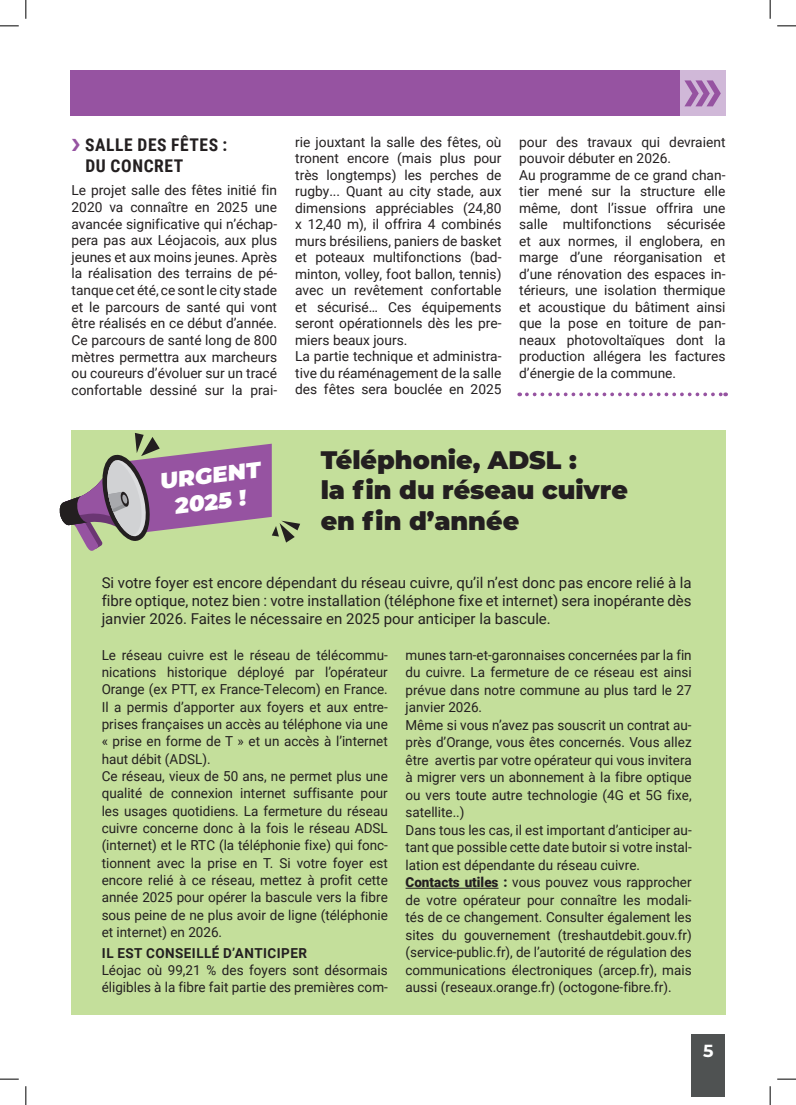
<style>
.page{position:relative;width:796px;height:1105px;background:#fff}
.page>*{position:absolute;margin:0;border:0;box-sizing:border-box;transform-origin:0 0}
.t1{font:900 25.25px/30.4px "Montserrat";color:#231f20}
.t2{font:900 22.12px/26.6px "Montserrat";color:#fff;text-align:center}
.t3{font:700 17.5px/21.1px "Roboto Condensed";letter-spacing:.035em;color:#231f20}
.t4{font:700 17.5px "Montserrat";color:#fff}
.t5{font:15px/18px "Roboto";color:#231f20;text-align:justify}
.t6{font:13.75px/16.5px "Roboto";color:#231f20}
.t7{font:700 13.75px "Roboto";letter-spacing:.035em;color:#231f20}
.s1{color:#9653a1}
.s2{font-weight:900}
</style>
<div class="page">
<div style="left:691px;top:1033px;width:34px;height:63px;background:#4f5252"></div>
<div style="left:71px;top:430px;width:654px;height:584px;background:#c4df9b"></div>
<div style="left:71px;top:71px;width:654px;height:45px;background:#9653a1"></div>
<div style="left:680px;top:71px;width:45px;height:45px;background:#d0b8d8"></div>
<svg style="left:684px;top:80px;width:37px;height:26px"></svg>
<hr style="left:405px;top:887px;width:93px;height:1px;background:#231f20">
<svg style="left:59px;top:433px;width:241px;height:118px"></svg>
<svg style="left:527px;top:392px;width:199px;height:4px"></svg>
<svg style="left:0;top:25px;width:19px;height:2px"></svg>
<svg style="left:777px;top:25px;width:19px;height:2px"></svg>
<svg style="left:0;top:1078px;width:19px;height:1px"></svg>
<svg style="left:777px;top:1078px;width:19px;height:1px"></svg>
<svg style="left:25px;top:0;width:2px;height:19px"></svg>
<svg style="left:25px;top:1086px;width:2px;height:18px"></svg>
<svg style="left:769px;top:0;width:2px;height:19px"></svg>
<svg style="left:769px;top:1086px;width:2px;height:18px"></svg>
<p class="t3" style="left:85px;top:133px;width:143px;text-indent:-14px"><span class="s1">❯</span> SALLE DES FÊTES :<br>DU CONCRET</p>
<p class="t6" style="left:72px;top:182px;width:207px;text-align:justify">Le projet salle des fêtes initié fin 2020 va connaître en 2025 une avancée significative qui n’échap&shy;pera pas aux Léojacois, aux plus jeunes et aux moins jeunes. Après la réalisation des terrains de pé&shy;tanque cet été, ce sont le city stade et le parcours de santé qui vont être réalisés en ce début d’année.<br>Ce parcours de santé long de 800 mètres permettra aux marcheurs ou coureurs d’évoluer sur un tracé confortable dessiné sur la prai-</p>
<p class="t6" style="left:295px;top:133px;width:208px">rie jouxtant la salle des fêtes, où tronent encore (mais plus pour très longtemps) les perches de rugby... Quant au city stade, aux dimensions appréciables (24,80 x 12,40 m), il offrira 4 combinés murs brésiliens, paniers de basket et poteaux multifonctions (bad&shy;minton, volley, foot ballon, tennis) avec un revêtement confortable et sécurisé… Ces équipements seront opérationnels dès les pre&shy;miers beaux jours.<br>La partie technique et administra&shy;tive du réaménagement de la salle des fêtes sera bouclée en 2025</p>
<p class="t6" style="left:519px;top:133px;width:208px">pour des travaux qui devraient pouvoir débuter en 2026.<br>Au programme de ce grand chan&shy;tier mené sur la structure elle même, dont l’issue offrira une salle multifonctions sécurisée et aux normes, il englobera, en marge d’une réorganisation et d’une rénovation des espaces in&shy;térieurs, une isolation thermique et acoustique du bâtiment ainsi que la pose en toiture de pan&shy;neaux photovoltaïques dont la production allégera les factures d’énergie de la commune.</p>
<h2 class="t2" style="left:158px;top:466px;width:103px;rotate:-7deg">URGENT<br>2025 !</h2>
<h1 class="t1" style="left:321px;top:443px;width:309px">Téléphonie, ADSL :<br>la fin du réseau cuivre en fin d’année</h1>
<p class="t5" style="left:102px;top:572px;width:591px">Si votre foyer est encore dépendant du réseau cuivre, qu’il n’est donc pas encore relié à la fibre optique, notez bien : votre installation (téléphone fixe et internet) sera inopérante dès janvier 2026. Faites le nécessaire en 2025 pour anticiper la bascule.</p>
<p class="t6" style="left:102px;top:645px;width:288px;line-height:17.2px">Le réseau cuivre est le réseau de télécommu&shy;nications historique déployé par l’opérateur Orange (ex PTT, ex France-Telecom) en France.<br>Il a permis d’apporter aux foyers et aux entre&shy;prises françaises un accès au téléphone via une « prise en forme de T » et un accès à l’internet haut débit (ADSL).<br>Ce réseau, vieux de 50 ans, ne permet plus une qualité de connexion internet suffisante pour les usages quotidiens. La fermeture du réseau cuivre concerne donc à la fois le réseau ADSL (internet) et le RTC (la téléphonie fixe) qui fonc&shy;tionnent avec la prise en T. Si votre foyer est encore relié à ce réseau, mettez à profit cette année 2025 pour opérer la bascule vers la fibre sous peine de ne plus avoir de ligne (téléphonie et internet) en 2026.</p>
<p class="t7" style="left:102px;top:942px;width:207px">IL EST CONSEILLÉ D’ANTICIPER</p>
<p class="t6" style="left:102px;top:960px;width:288px;line-height:17.2px">Léojac où 99,21 % des foyers sont désormais éligibles à la fibre fait partie des premières com-</p>
<p class="t6" style="left:405px;top:645px;width:288px;line-height:17.5px">munes tarn-et-garonnaises concernées par la fin du cuivre. La fermeture de ce réseau est ainsi prévue dans notre commune au plus tard le 27 janvier 2026.<br>Même si vous n’avez pas souscrit un contrat au&shy;près d’Orange, vous êtes concernés. Vous allez être avertis par votre opérateur qui vous invitera à migrer vers un abonnement à la fibre optique ou vers toute autre technologie (4G et 5G fixe, satellite..)<br>Dans tous les cas, il est important d’anticiper au&shy;tant que possible cette date butoir si votre instal&shy;lation est dépendante du réseau cuivre.<br><span class="s2">Contacts utiles :</span> vous pouvez vous rapprocher de votre opérateur pour connaître les modali&shy;tés de ce changement. Consulter également les sites du gouvernement (treshautdebit.gouv.fr) (service-public.fr), de l’autorité de régulation des communications électroniques (arcep.fr), mais aussi (reseaux.orange.fr) (octogone-fibre.fr).</p>
<p class="t4" style="left:703px;top:1037px;width:12px">5</p>
</div>
